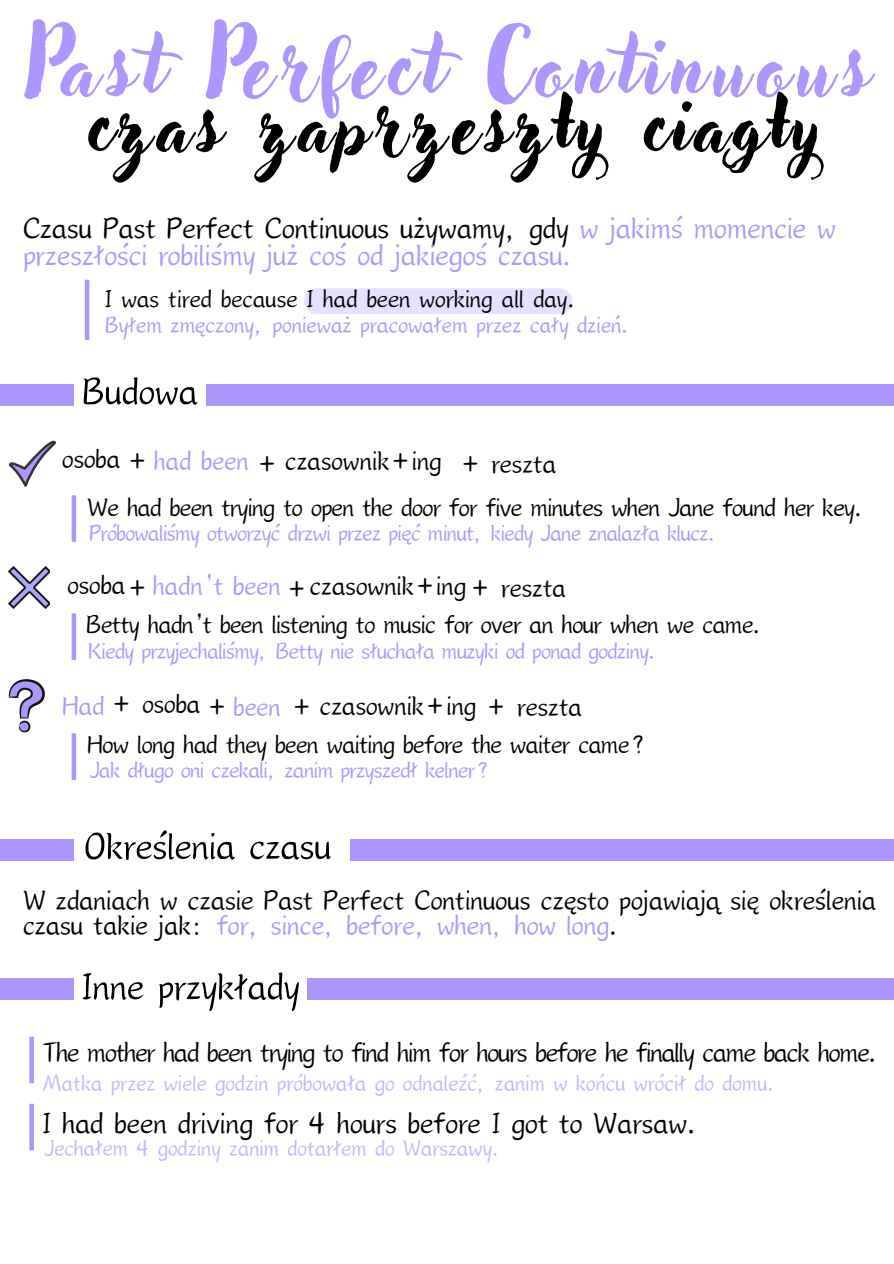
<style>
.page{position:relative;width:894px;height:1264px;background:#fff}
.page>*{position:absolute;margin:0;border:0;box-sizing:border-box;transform-origin:0 0}
.t1{font:81.6px "Adlery Pro";letter-spacing:.085em;color:#ae96ff}
.t2{font:73.95px "Adlery Pro";letter-spacing:.07em;color:#000}
.t3{font:56.55px "Canva Qinfu Calligraphy";color:#000}
.t4{font:44.55px "Canva Qinfu Calligraphy";color:#000}
.t5{font:44.55px "Canva Qinfu Calligraphy";color:#ae96ff}
.t6{font:44.4px "Canva Qinfu Calligraphy";color:#000}
.t7{font:41.55px "Canva Qinfu Calligraphy";color:#000}
.t8{font:41.55px "Canva Qinfu Calligraphy";color:#ae96ff}
.t9{font:41.4px "Canva Qinfu Calligraphy";letter-spacing:-.03em;color:#000}
.t10{font:40.05px "Canva Qinfu Calligraphy";color:#000}
.t11{font:40.05px "Canva Qinfu Calligraphy";color:#ae96ff}
.t12{font:38.4px "Canva Qinfu Calligraphy";letter-spacing:-.015em;color:#000}
.t13{font:37.05px "Canva Qinfu Calligraphy";color:#000}
.t14{font:34.05px "Canva Qinfu Calligraphy";color:#ae96ff}
.t15{font:33.9px "Canva Qinfu Calligraphy";letter-spacing:-.015em;color:#ae96ff}
.t16{font:33.45px "Canva Qinfu Calligraphy";color:#c6b5ff}
.s1{color:#ae96ff}
.s2{color:#000}
.s3{font-size:40.35px;color:#ae96ff}
</style>
<div class="page">
<div style="left:0;top:384px;width:73px;height:21px;background:#ae96ff"></div>
<div style="left:206px;top:384px;width:687px;height:21px;background:#ae96ff"></div>
<svg style="left:9px;top:440px;width:47px;height:47px"></svg>
<svg style="left:9px;top:679px;width:36px;height:53px"></svg>
<img style="left:9px;top:567px;width:40px;height:41px">
<hr style="left:85px;top:280px;width:4px;height:60px;background:#ae96ff">
<div style="left:304px;top:288px;width:268px;height:26px;background:#e7e0ff"></div>
<hr style="left:72px;top:613px;width:4px;height:47px;background:#ae96ff">
<hr style="left:72px;top:495px;width:4px;height:47px;background:#ae96ff">
<hr style="left:72px;top:733px;width:4px;height:46px;background:#ae96ff">
<div style="left:0;top:839px;width:73px;height:21px;background:#ae96ff"></div>
<div style="left:350px;top:839px;width:543px;height:21px;background:#ae96ff"></div>
<div style="left:0;top:978px;width:73px;height:21px;background:#ae96ff"></div>
<div style="left:307px;top:978px;width:586px;height:21px;background:#ae96ff"></div>
<div style="left:29px;top:1036px;width:5px;height:47px;background:#ae96ff"></div>
<div style="left:29px;top:1103px;width:5px;height:47px;background:#ae96ff"></div>
<p class="t1" style="left:24px;top:29px;width:846px">Past Perfect Continuous</p>
<p class="t2" style="left:88px;top:92px;width:735px">czas zaprzeszły ciągły</p>
<p class="t4" style="left:23px;top:208px;width:814px">Czasu Past Perfect Continuous używamy, gdy <span class="s1">w jakimś momencie w</span></p>
<p class="t5" style="left:23px;top:235px;width:554px">przeszłości robiliśmy już coś od jakiegoś czasu.</p>
<p class="t13" style="left:105px;top:283px;width:474px">I was tired because I had been working all day.</p>
<p class="t14" style="left:105px;top:310px;width:528px">Byłem zmęczony, ponieważ pracowałem przez cały dzień.</p>
<p class="t3" style="left:82px;top:366px;width:118px">Budowa</p>
<p class="t10" style="left:62px;top:441px;width:59px">osoba</p>
<p class="t11" style="left:126px;top:443px;width:123px"><span class="s2">+</span> had been</p>
<p class="t10" style="left:285px;top:443px;width:272px">czasownik+ing + reszta</p>
<p class="t10" style="left:256px;top:446px;width:24px">+</p>
<p class="t12" style="left:87px;top:490px;width:779px">We had been trying to open the door for five minutes when Jane found her key.</p>
<p class="t15" style="left:89px;top:518px;width:630px">Próbowaliśmy otworzyć drzwi przez pięć minut, kiedy Jane znalazła klucz.</p>
<p class="t10" style="left:67px;top:568px;width:500px">osoba+<span class="s3">hadn’t been</span>+czasownik+ing+ reszta</p>
<p class="t12" style="left:86px;top:607px;width:679px">Betty hadn’t been listening to music for over an hour when we came.</p>
<p class="t15" style="left:88px;top:635px;width:571px">Kiedy przyjechaliśmy, Betty nie słuchała muzyki od ponad godziny.</p>
<p class="t10" style="left:62px;top:687px;width:521px"><span class="s1">Had</span>+ osoba +<span class="s1">been</span> + czasownik+ing + reszta</p>
<p class="t12" style="left:87px;top:727px;width:560px">How long had they been waiting before the waiter came?</p>
<p class="t15" style="left:89px;top:755px;width:401px">Jak długo oni czekali, zanim przyszedł kelner?</p>
<p class="t3" style="left:84px;top:821px;width:248px">Określenia czasu</p>
<p class="t7" style="left:23px;top:882px;width:854px">W zdaniach w czasie Past Perfect Continuous często pojawiają się określenia</p>
<p class="t8" style="left:23px;top:906px;width:599px"><span class="s2">czasu takie jak:</span> for, since, before, when, how long<span class="s2">.</span></p>
<p class="t3" style="left:81px;top:961px;width:220px">Inne przykłady</p>
<p class="t9" style="left:43px;top:1034px;width:839px">The mother had been trying to find him for hours before he finaly came back home.</p>
<p class="t16" style="left:42px;top:1068px;width:735px">Matka przez wiele godzin próbowała go odnaleźć, zanim w końcu wrócił do domu.</p>
<p class="t6" style="left:43px;top:1102px;width:658px">I had been driving for 4 hours before I got to Warsaw.</p>
<p class="t16" style="left:44px;top:1133px;width:459px">Jechałem 4 godziny zanim dotarłem do Warszawy.</p>
</div>
